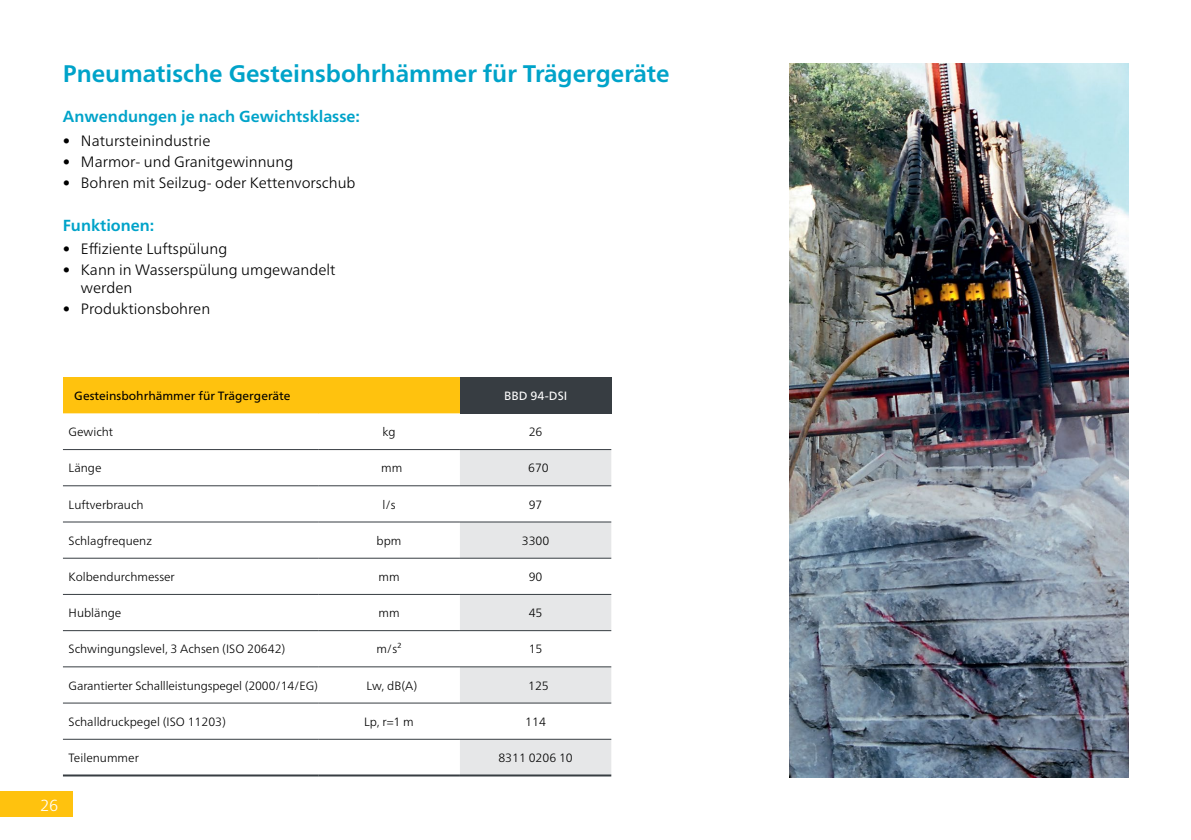
<style>
.page{position:relative;width:1191px;height:840px;background:#fff}
.page>*{position:absolute;margin:0;border:0;box-sizing:border-box;transform-origin:0 0}
.t1{font:700 24px "Neue Frutiger World";color:#00a3c9}
.t2{font:700 16px "Neue Frutiger World";color:#00a3c9}
.t3{font:300 16px "Neue Frutiger World";color:#fff}
.t4{font:300 15px/18px "Neue Frutiger World";color:#000}
.t5{font:300 12px "Neue Frutiger World";color:#000}
.t6{font:12px "Neue Frutiger World";color:#000}
.t7{font:12px "Neue Frutiger World";color:#fff}
</style>
<div class="page">
<img style="left:789px;top:63px;width:339px;height:713px">
<div style="left:0;top:791px;width:73px;height:25px;background:#ffc20e"></div>
<div style="left:63px;top:377px;width:397px;height:36px;background:#ffc20e"></div>
<div style="left:460px;top:377px;width:151px;height:36px;background:#373d42"></div>
<svg style="left:63px;top:413px;width:255px;height:327px"></svg>
<svg style="left:318px;top:413px;width:142px;height:327px"></svg>
<div style="left:460px;top:450px;width:151px;height:324px;background:#e6e7e8"></div>
<svg style="left:318px;top:486px;width:293px;height:252px"></svg>
<hr style="left:63px;top:449px;width:255px;height:1px;background:#373d42">
<hr style="left:318px;top:449px;width:142px;height:1px;background:#373d42">
<hr style="left:460px;top:449px;width:151px;height:1px;background:#373d42">
<hr style="left:63px;top:485px;width:255px;height:1px;background:#373d42">
<hr style="left:318px;top:485px;width:142px;height:1px;background:#373d42">
<hr style="left:460px;top:485px;width:151px;height:1px;background:#373d42">
<hr style="left:63px;top:521px;width:255px;height:1px;background:#373d42">
<hr style="left:318px;top:521px;width:142px;height:1px;background:#373d42">
<hr style="left:460px;top:521px;width:151px;height:1px;background:#373d42">
<hr style="left:63px;top:557px;width:255px;height:1px;background:#373d42">
<hr style="left:318px;top:557px;width:142px;height:1px;background:#373d42">
<hr style="left:460px;top:557px;width:151px;height:1px;background:#373d42">
<hr style="left:63px;top:593px;width:255px;height:1px;background:#373d42">
<hr style="left:318px;top:593px;width:142px;height:1px;background:#373d42">
<hr style="left:460px;top:593px;width:151px;height:1px;background:#373d42">
<hr style="left:63px;top:629px;width:255px;height:1px;background:#373d42">
<hr style="left:318px;top:629px;width:142px;height:1px;background:#373d42">
<hr style="left:460px;top:629px;width:151px;height:1px;background:#373d42">
<hr style="left:63px;top:666px;width:255px;height:1px;background:#373d42">
<hr style="left:318px;top:666px;width:142px;height:1px;background:#373d42">
<hr style="left:460px;top:666px;width:151px;height:1px;background:#373d42">
<hr style="left:63px;top:702px;width:255px;height:1px;background:#373d42">
<hr style="left:318px;top:702px;width:142px;height:1px;background:#373d42">
<hr style="left:460px;top:702px;width:151px;height:1px;background:#373d42">
<hr style="left:63px;top:738px;width:255px;height:1px;background:#373d42">
<hr style="left:63px;top:774px;width:255px;height:2px;background:#373d42">
<hr style="left:318px;top:738px;width:142px;height:1px;background:#373d42">
<hr style="left:318px;top:774px;width:142px;height:2px;background:#373d42">
<hr style="left:460px;top:738px;width:151px;height:1px;background:#373d42">
<hr style="left:460px;top:774px;width:151px;height:2px;background:#373d42">
<h1 class="t1" style="left:63px;top:52px;width:608px">Pneumatische Gesteinsbohrhämmer für Trägergeräte</h1>
<h2 class="t2" style="left:63px;top:103px;width:299px">Anwendungen je nach Gewichtsklasse:</h2>
<p class="t4" style="left:63px;top:132px;width:149px">• Natursteinindustrie</p>
<p class="t4" style="left:63px;top:153px;width:232px">• Marmor- und Granitgewinnung</p>
<p class="t4" style="left:63px;top:173px;width:294px">• Bohren mit Seilzug- oder Kettenvorschub</p>
<h2 class="t2" style="left:63px;top:211px;width:93px">Funktionen:</h2>
<p class="t4" style="left:63px;top:240px;width:166px">• Effiziente Luftspülung</p>
<p class="t4" style="left:81px;top:261px;width:256px;text-indent:-18px">• Kann in Wasserspülung umgewandelt werden</p>
<p class="t4" style="left:63px;top:300px;width:149px">• Produktionsbohren</p>
<p class="t6" style="left:74px;top:386px;width:218px">Gesteinsbohrhämmer für Trägergeräte</p>
<p class="t7" style="left:504px;top:386px;width:65px">BBD 94-DSI</p>
<p class="t5" style="left:69px;top:422px;width:46px">Gewicht</p>
<p class="t5" style="left:382px;top:422px;width:15px">kg</p>
<p class="t5" style="left:529px;top:422px;width:15px">26</p>
<p class="t5" style="left:69px;top:458px;width:34px">Länge</p>
<p class="t5" style="left:381px;top:458px;width:23px">mm</p>
<p class="t5" style="left:528px;top:458px;width:22px">670</p>
<p class="t5" style="left:69px;top:494px;width:76px">Luftverbrauch</p>
<p class="t5" style="left:382px;top:494px;width:15px">l/s</p>
<p class="t5" style="left:529px;top:494px;width:15px">97</p>
<p class="t5" style="left:69px;top:531px;width:85px">Schlagfrequenz</p>
<p class="t5" style="left:376px;top:531px;width:26px">bpm</p>
<p class="t5" style="left:522px;top:531px;width:29px">3300</p>
<p class="t5" style="left:69px;top:567px;width:108px">Kolbendurchmesser</p>
<p class="t5" style="left:378px;top:567px;width:23px">mm</p>
<p class="t5" style="left:529px;top:567px;width:15px">90</p>
<p class="t5" style="left:69px;top:603px;width:54px">Hublänge</p>
<p class="t5" style="left:378px;top:603px;width:23px">mm</p>
<p class="t5" style="left:529px;top:603px;width:15px">45</p>
<p class="t5" style="left:69px;top:639px;width:218px">Schwingungslevel, 3 Achsen (ISO 20642)</p>
<p class="t5" style="left:376px;top:639px;width:27px">m/s²</p>
<p class="t5" style="left:529px;top:639px;width:15px">15</p>
<p class="t5" style="left:69px;top:675px;width:251px">Garantierter Schallleistungspegel (2000/14/EG)</p>
<p class="t5" style="left:366px;top:675px;width:52px">Lw, dB(A)</p>
<p class="t5" style="left:528px;top:675px;width:22px">125</p>
<p class="t5" style="left:69px;top:711px;width:159px">Schalldruckpegel (ISO 11203)</p>
<p class="t5" style="left:364px;top:711px;width:51px">Lp, r=1 m</p>
<p class="t5" style="left:525px;top:711px;width:22px">114</p>
<p class="t5" style="left:69px;top:747px;width:72px">Teilenummer</p>
<p class="t5" style="left:498px;top:747px;width:76px">8311 0206 10</p>
<h2 class="t3" style="left:40px;top:792px;width:20px">26</h2>
</div>
